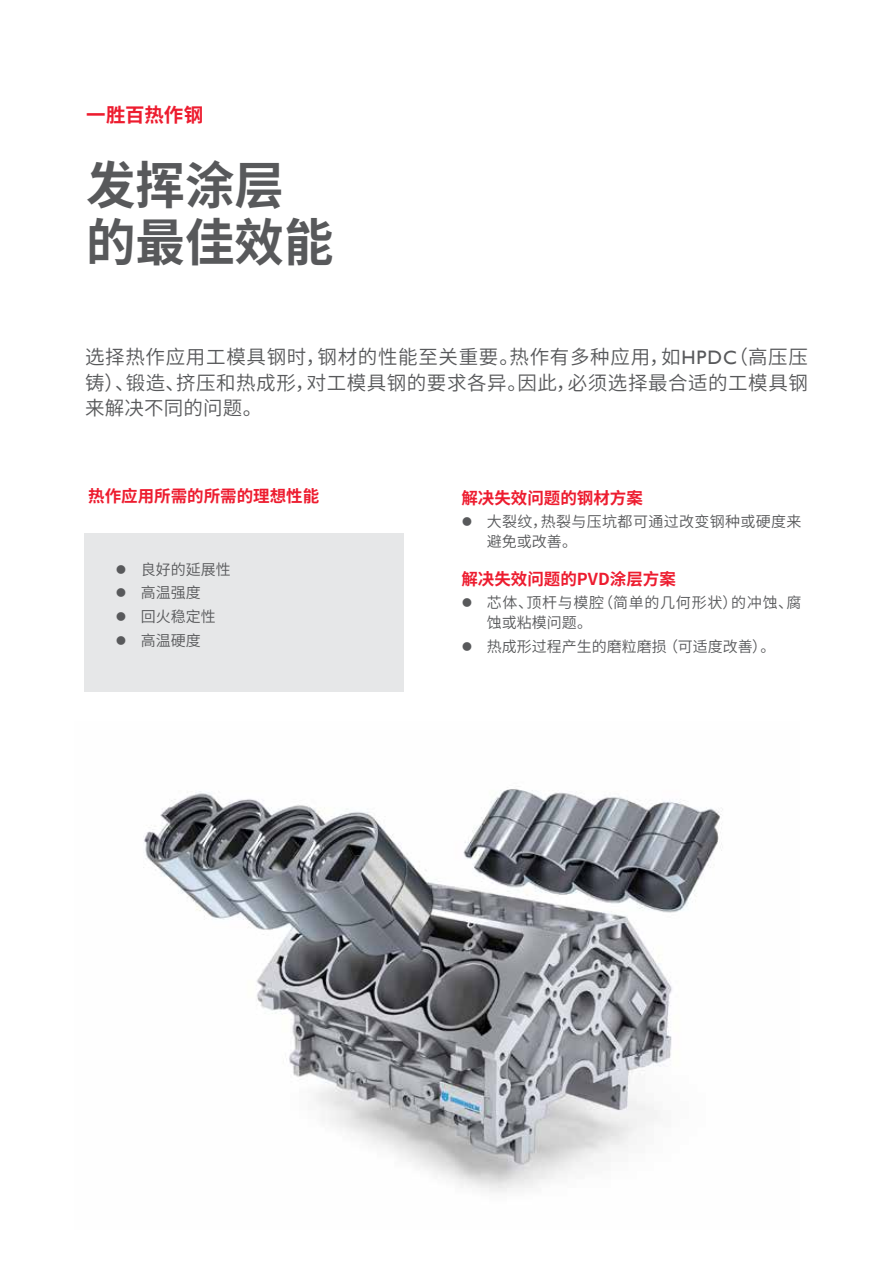
<style>
.page{position:relative;width:893px;height:1263px;background:#fff}
.page>*{position:absolute;margin:0;border:0;box-sizing:border-box;transform-origin:0 0}
.t1{font:700 51px/57px "Source Han Sans CN";color:#58595b}
.t2{font:19.5px/25.5px "Source Han Sans CN";letter-spacing:.03em;color:#58595b;text-align:justify}
.t3{font:700 19.5px "Source Han Sans CN";color:#ed1c2f}
.t4{font:700 16.5px "Source Han Sans CN";color:#ed1c2f}
.t5{font:15px/23.7px "Source Han Sans CN";color:#58595b}
.t6{font:15px/19.5px "Source Han Sans CN";letter-spacing:.045em;color:#58595b}
.t7{font:15px/19.5px "Source Han Sans CN";letter-spacing:.025em;color:#58595b}
.s1{font-family:"Assab Gill"}
</style>
<div class="page">
<div style="left:85px;top:533px;width:319px;height:158px;background:#e6e7e8"></div>
<img style="left:143px;top:789px;width:580px;height:403px">
<p class="t3" style="left:86px;top:104px;width:119px">一胜百热作钢</p>
<h1 class="t1" style="left:86px;top:158px;width:249px">发挥涂层的最佳效能</h1>
<p class="t2" style="left:85px;top:345px;width:724px">选择热作应用工模具钢时，钢材的性能至关重要。热作有多种应用，如<span class="s1">HPDC</span>（高压压铸）、锻造、挤压和热成形，对工模具钢的要求各异。因此，必须选择最合适的工模具钢来解决不同的问题。</p>
<p class="t4" style="left:88px;top:487px;width:233px">热作应用所需的所需的理想性能</p>
<p class="t5" style="left:141px;top:557px;width:91px">良好的延展性高温强度<br>回火稳定性高温硬度</p>
<p class="t4" style="left:461px;top:488px;width:183px">解决失效问题的钢材方案</p>
<p class="t7" style="left:487px;top:512px;width:316px">大裂纹，热裂与压坑都可通过改变钢种或硬度来避免或改善。</p>
<p class="t4" style="left:461px;top:569px;width:216px">解决失效问题的PVD涂层方案</p>
<p class="t6" style="left:487px;top:593px;width:316px">芯体、顶杆与模腔（简单的几何形状）的冲蚀、腐蚀或粘模问题。</p>
<p class="t5" style="left:487px;top:635px;width:290px">热成形过程产生的磨粒磨损 （可适度改善）。</p>
</div>
